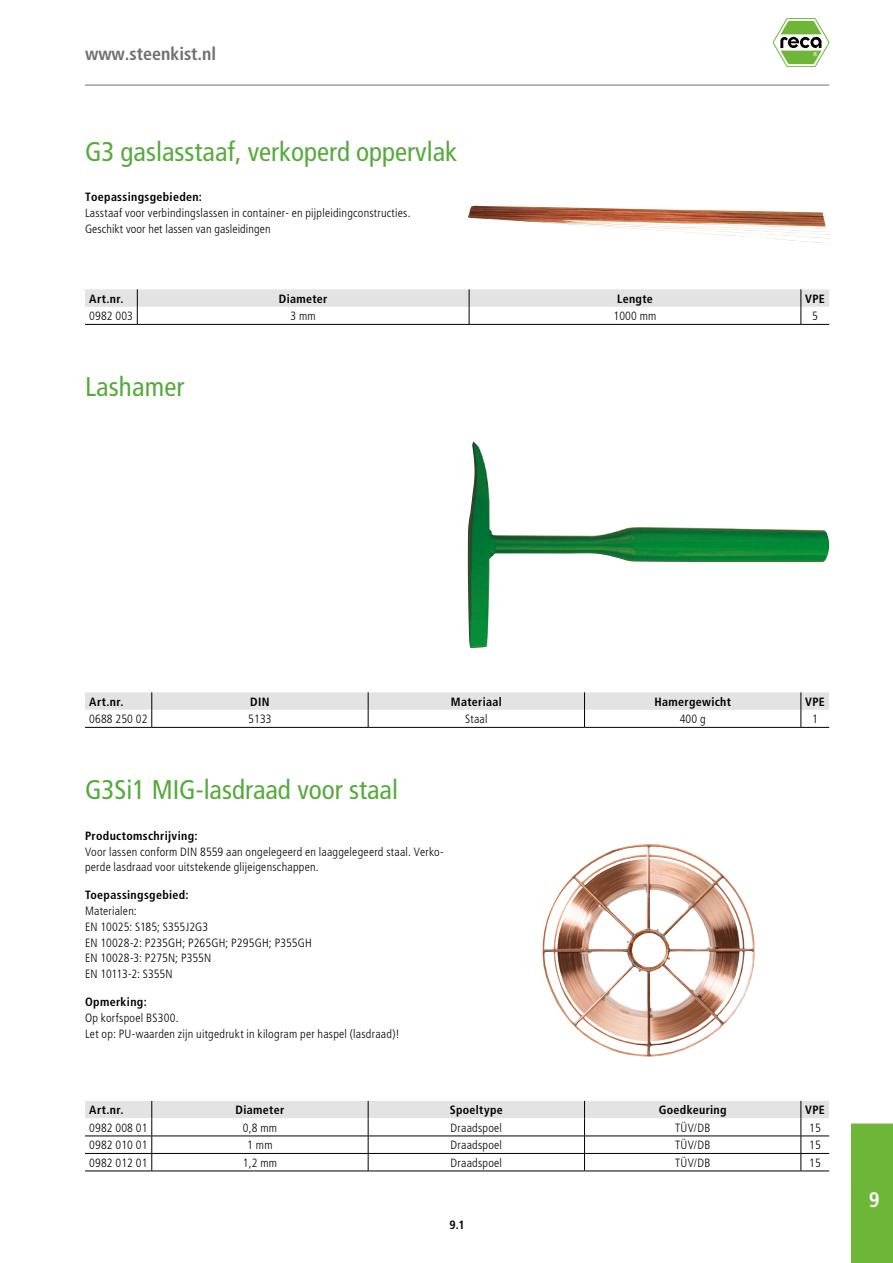
<style>
.page{position:relative;width:893px;height:1263px;background:#fff}
.page>*{position:absolute;margin:0;border:0;box-sizing:border-box;transform-origin:0 0}
.t1{font:condensed 27px "Frutiger LT Pro";color:#56aa3c}
.t2{font:700 condensed 21px "Frutiger LT Pro";color:#fff}
.t3{font:700 condensed 18px "Frutiger LT Pro";color:#6f6f6e}
.t4{font:300 condensed 12px/15.8px "Frutiger LT Pro";letter-spacing:.02em;color:#000}
.t5{font:700 condensed 12px "Frutiger LT Pro";letter-spacing:.025em;color:#000}
</style>
<div class="page">
<div style="left:851px;top:1123px;width:42px;height:140px;background:#6eb637"></div>
<svg style="left:773px;top:18px;width:56px;height:49px"></svg>
<hr style="left:85px;top:85px;width:744px;height:1px;background:#6f6f6e">
<img style="left:468px;top:206px;width:361px;height:37px">
<svg style="left:85px;top:289px;width:744px;height:36px"></svg>
<img style="left:468px;top:441px;width:361px;height:207px">
<svg style="left:85px;top:692px;width:744px;height:36px"></svg>
<img style="left:542px;top:844px;width:212px;height:213px">
<svg style="left:85px;top:1101px;width:744px;height:71px"></svg>
<h3 class="t3" style="left:85px;top:43px;width:133px">www.steenkist.nl</h3>
<h1 class="t1" style="left:85px;top:135px;width:374px">G3 gaslasstaaf, verkoperd oppervlak</h1>
<p class="t5" style="left:85px;top:190px;width:119px">Toepassingsgebieden:</p>
<p class="t4" style="left:85px;top:205px;width:327px">Lasstaaf voor verbindingslassen in container- en pijpleidingconstructies.<br>Geschikt voor het lassen van gasleidingen</p>
<p class="t5" style="left:89px;top:291px;width:36px">Art.nr.</p>
<p class="t5" style="left:279px;top:291px;width:50px">Diameter</p>
<p class="t5" style="left:617px;top:291px;width:37px">Lengte</p>
<p class="t5" style="left:805px;top:291px;width:21px">VPE</p>
<p class="t4" style="left:89px;top:308px;width:45px">0982 003</p>
<p class="t4" style="left:291px;top:308px;width:27px">3 mm</p>
<p class="t4" style="left:613px;top:308px;width:44px">1000 mm</p>
<p class="t4" style="left:812px;top:308px;width:7px">5</p>
<h1 class="t1" style="left:85px;top:371px;width:101px">Lashamer</h1>
<p class="t5" style="left:89px;top:694px;width:36px">Art.nr.</p>
<p class="t5" style="left:250px;top:694px;width:21px">DIN</p>
<p class="t5" style="left:451px;top:694px;width:52px">Materiaal</p>
<p class="t5" style="left:654px;top:694px;width:78px">Hamergewicht</p>
<p class="t5" style="left:805px;top:694px;width:21px">VPE</p>
<p class="t4" style="left:89px;top:711px;width:60px">0688 250 02</p>
<p class="t4" style="left:248px;top:711px;width:25px">5133</p>
<p class="t4" style="left:465px;top:711px;width:24px">Staal</p>
<p class="t4" style="left:680px;top:711px;width:27px">400 g</p>
<p class="t4" style="left:812px;top:711px;width:7px">1</p>
<h1 class="t1" style="left:85px;top:774px;width:314px">G3Si1 MIG-lasdraad voor staal</h1>
<p class="t5" style="left:85px;top:829px;width:114px">Productomschrijving:</p>
<p class="t4" style="left:85px;top:843px;width:360px">Voor lassen conform DIN 8559 aan ongelegeerd en laaggelegeerd staal. Verko&shy;perde lasdraad voor uitstekende glijeigenschappen.</p>
<p class="t5" style="left:85px;top:888px;width:105px">Toepassingsgebied:</p>
<p class="t4" style="left:85px;top:903px;width:228px">Materialen:<br>EN 10025: S185; S355J2G3<br>EN 10028-2: P235GH; P265GH; P295GH; P355GH<br>EN 10028-3: P275N; P355N<br>EN 10113-2: S355N</p>
<p class="t5" style="left:85px;top:995px;width:63px">Opmerking:</p>
<p class="t4" style="left:85px;top:1010px;width:316px">Op korfspoel BS300.<br>Let op: PU-waarden zijn uitgedrukt in kilogram per haspel (lasdraad)!</p>
<p class="t5" style="left:89px;top:1103px;width:36px">Art.nr.</p>
<p class="t5" style="left:236px;top:1103px;width:50px">Diameter</p>
<p class="t5" style="left:450px;top:1103px;width:55px">Spoeltype</p>
<p class="t5" style="left:659px;top:1103px;width:69px">Goedkeuring</p>
<p class="t5" style="left:805px;top:1103px;width:21px">VPE</p>
<p class="t4" style="left:89px;top:1120px;width:60px">0982 008 01</p>
<p class="t4" style="left:243px;top:1120px;width:36px">0,8 mm</p>
<p class="t4" style="left:451px;top:1120px;width:53px">Draadspoel</p>
<p class="t4" style="left:675px;top:1120px;width:37px">TÜV/DB</p>
<p class="t4" style="left:809px;top:1120px;width:13px">15</p>
<p class="t4" style="left:89px;top:1137px;width:60px">0982 010 01</p>
<p class="t4" style="left:247px;top:1137px;width:27px">1 mm</p>
<p class="t4" style="left:451px;top:1137px;width:53px">Draadspoel</p>
<p class="t4" style="left:675px;top:1137px;width:37px">TÜV/DB</p>
<p class="t4" style="left:809px;top:1137px;width:13px">15</p>
<p class="t4" style="left:89px;top:1155px;width:60px">0982 012 01</p>
<p class="t4" style="left:243px;top:1155px;width:36px">1,2 mm</p>
<p class="t4" style="left:451px;top:1155px;width:53px">Draadspoel</p>
<p class="t4" style="left:675px;top:1155px;width:37px">TÜV/DB</p>
<p class="t4" style="left:809px;top:1155px;width:13px">15</p>
<p class="t5" style="left:449px;top:1218px;width:17px">9.1</p>
<h2 class="t2" style="left:869px;top:1188px;width:12px">9</h2>
</div>
